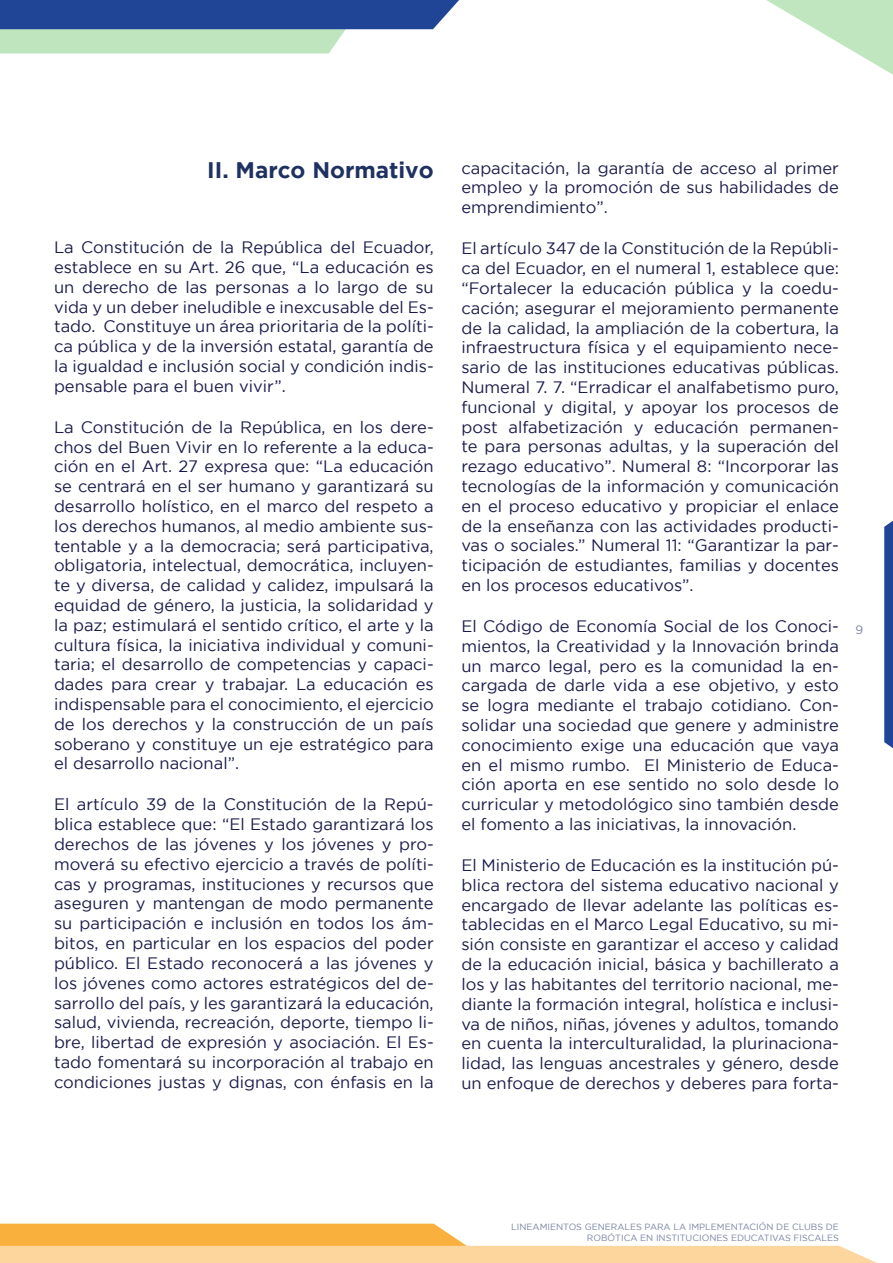
<style>
.page{position:relative;width:893px;height:1263px;background:#fff}
.page>*{position:absolute;margin:0;border:0;box-sizing:border-box;transform-origin:0 0}
.t1{font:700 22.5px "Gotham";color:#1e3160}
.t2{font:16.5px/19.8px "Gotham";color:#191b49;text-align:justify}
.t3{font:12px "Gotham";color:#7883a0}
.t4{font:9px/10.8px "Gotham";color:#7883a0;text-align:right}
</style>
<div class="page">
<svg style="left:0;top:0;width:459px;height:53px;background:#7292b1"></svg>
<svg style="left:766px;top:0;width:127px;height:75px"></svg>
<svg style="left:0;top:1224px;width:877px;height:39px"></svg>
<svg style="left:884px;top:520px;width:9px;height:228px;background:#2d4f9c"></svg>
<h1 class="t1" style="left:207px;top:157px;width:228px">II. Marco Normativo</h1>
<p class="t2" style="left:54px;top:237px;width:381px">La Constitución de la República del Ecuador, establece en su Art. 26 que, “La educación es un derecho de las personas a lo largo de su vida y un deber ineludible e inexcusable del Es&shy;tado. Constituye un área prioritaria de la políti&shy;ca pública y de la inversión estatal, garantía de la igualdad e inclusión social y condición indis&shy;pensable para el buen vivir”.</p>
<p class="t2" style="left:54px;top:417px;width:381px">La Constitución de la República, en los dere&shy;chos del Buen Vivir en lo referente a la educa&shy;ción en el Art. 27 expresa que: “La educación se centrará en el ser humano y garantizará su desarrollo holístico, en el marco del respeto a los derechos humanos, al medio ambiente sus&shy;tentable y a la democracia; será participativa, obligatoria, intelectual, democrática, incluyen&shy;te y diversa, de calidad y calidez, impulsará la equidad de género, la justicia, la solidaridad y la paz; estimulará el sentido crítico, el arte y la cultura física, la iniciativa individual y comuni&shy;taria; el desarrollo de competencias y capaci&shy;dades para crear y trabajar. La educación es indispensable para el conocimiento, el ejercicio de los derechos y la construcción de un país soberano y constituye un eje estratégico para el desarrollo nacional”.</p>
<p class="t2" style="left:54px;top:794px;width:381px">El artículo 39 de la Constitución de la Repú&shy;blica establece que: “El Estado garantizará los derechos de las jóvenes y los jóvenes y pro&shy;moverá su efectivo ejercicio a través de políti&shy;cas y programas, instituciones y recursos que aseguren y mantengan de modo permanente su participación e inclusión en todos los ám&shy;bitos, en particular en los espacios del poder público. El Estado reconocerá a las jóvenes y los jóvenes como actores estratégicos del de&shy;sarrollo del país, y les garantizará la educación, salud, vivienda, recreación, deporte, tiempo li&shy;bre, libertad de expresión y asociación. El Es&shy;tado fomentará su incorporación al trabajo en condiciones justas y dignas, con énfasis en la</p>
<p class="t2" style="left:461px;top:158px;width:379px">capacitación, la garantía de acceso al primer empleo y la promoción de sus habilidades de emprendimiento”.</p>
<p class="t2" style="left:461px;top:238px;width:379px">El artículo 347 de la Constitución de la Repúbli&shy;ca del Ecuador, en el numeral 1, establece que: “Fortalecer la educación pública y la coedu&shy;cación; asegurar el mejoramiento permanente de la calidad, la ampliación de la cobertura, la infraestructura física y el equipamiento nece&shy;sario de las instituciones educativas públicas.<br>Numeral 7. 7. “Erradicar el analfabetismo puro, funcional y digital, y apoyar los procesos de post alfabetización y educación permanen&shy;te para personas adultas, y la superación del rezago educativo”. Numeral 8: “Incorporar las tecnologías de la información y comunicación en el proceso educativo y propiciar el enlace de la enseñanza con las actividades producti&shy;vas o sociales.” Numeral 11: “Garantizar la par&shy;ticipación de estudiantes, familias y docentes en los procesos educativos”.</p>
<p class="t2" style="left:461px;top:616px;width:379px">El Código de Economía Social de los Conoci&shy;mientos, la Creatividad y la Innovación brinda un marco legal, pero es la comunidad la en&shy;cargada de darle vida a ese objetivo, y esto se logra mediante el trabajo cotidiano. Con&shy;solidar una sociedad que genere y administre conocimiento exige una educación que vaya en el mismo rumbo. El Ministerio de Educa&shy;ción aporta en ese sentido no solo desde lo curricular y metodológico sino también desde el fomento a las iniciativas, la innovación.</p>
<p class="t2" style="left:461px;top:855px;width:379px">El Ministerio de Educación es la institución pú&shy;blica rectora del sistema educativo nacional y encargado de llevar adelante las políticas es&shy;tablecidas en el Marco Legal Educativo, su mi&shy;sión consiste en garantizar el acceso y calidad de la educación inicial, básica y bachillerato a los y las habitantes del territorio nacional, me&shy;diante la formación integral, holística e inclusi&shy;va de niños, niñas, jóvenes y adultos, tomando en cuenta la interculturalidad, la plurinaciona&shy;lidad, las lenguas ancestrales y género, desde un enfoque de derechos y deberes para forta-</p>
<p class="t3" style="left:855px;top:623px;width:9px">9</p>
<p class="t4" style="left:511px;top:1221px;width:329px">LINEAMIENTOS GENERALES PARA LA IMPLEMENTACIÓN DE CLUBS DE<br>ROBÓTICA EN INSTITUCIONES EDUCATIVAS FISCALES</p>
</div>
